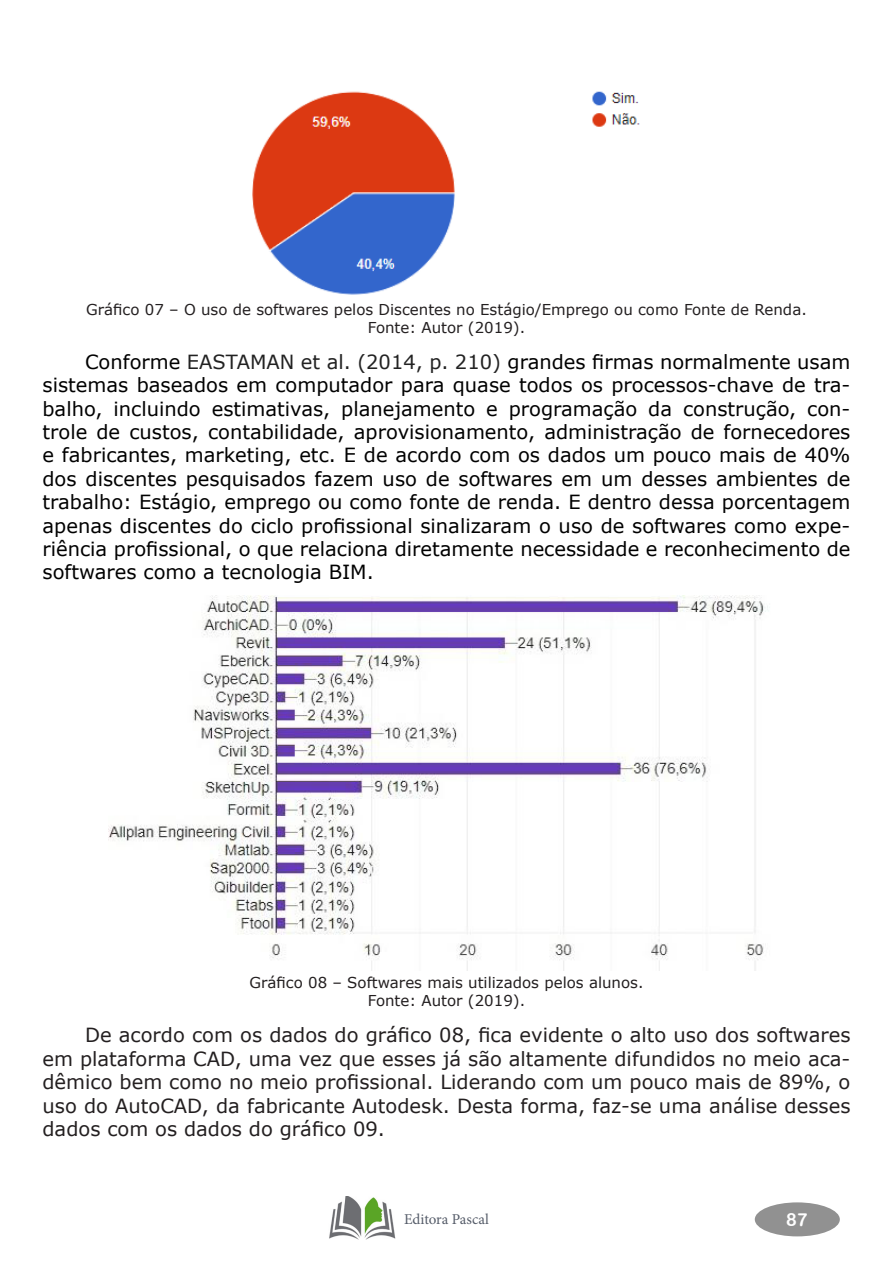
<style>
.page{position:relative;width:893px;height:1263px;background:#fff}
.page>*{position:absolute;margin:0;border:0;box-sizing:border-box;transform-origin:0 0}
.t1{font:19.5px/23.4px "Verdana";color:#000;text-align:justify}
.t2{font:19.5px/23.4px "Verdana";color:#231f20;text-align:justify}
.t3{font:18px "Arial Rounded MT Bold";color:#fff}
.t4{font:15px/18px "Verdana";color:#231f20;text-align:center}
.t5{font:15px "Minion Pro";color:#555c69}
.s1{color:#222}
</style>
<div class="page">
<div style="left:755px;top:1202px;width:85px;height:34px;background:#919191;border-radius:50%"></div>
<img style="left:329px;top:1196px;width:67px;height:43px">
<img style="left:252px;top:91px;width:388px;height:204px">
<img style="left:108px;top:595px;width:660px;height:375px">
<p class="t4" style="left:86px;top:300px;width:722px">Gráfico 07 – O uso de softwares pelos Discentes no Estágio/Emprego ou como Fonte de Renda.<br>Fonte: Autor (2019).</p>
<p class="t1" style="left:43px;top:350px;width:809px;text-indent:43px">Conforme <span class="s1">EASTAMAN et al. (2014, p. 210)</span> grandes firmas normalmente usam sistemas baseados em computador para quase todos os processos-chave de tra&shy;balho, incluindo estimativas, planejamento e programação da construção, con&shy;trole de custos, contabilidade, aprovisionamento, administração de fornecedores e fabricantes, marketing, etc. E de acordo com os dados um pouco mais de 40% dos discentes pesquisados fazem uso de softwares em um desses ambientes de trabalho: Estágio, emprego ou como fonte de renda. E dentro dessa porcentagem apenas discentes do ciclo profissional sinalizaram o uso de softwares como expe&shy;riência profissional, o que relaciona diretamente necessidade e reconhecimento de softwares como a tecnologia BIM.</p>
<p class="t4" style="left:249px;top:974px;width:395px">Gráfico 08 – Softwares mais utilizados pelos alunos.<br>Fonte: Autor (2019).</p>
<p class="t2" style="left:43px;top:1023px;width:809px;text-indent:43px">De acordo com os dados do gráfico 08, fica evidente o alto uso dos softwares em plataforma CAD, uma vez que esses já são altamente difundidos no meio aca&shy;dêmico bem como no meio profissional. Liderando com um pouco mais de 89%, o uso do AutoCAD, da fabricante Autodesk. Desta forma, faz-se uma análise desses dados com os dados do gráfico 09.</p>
<p class="t5" style="left:404px;top:1209px;width:86px">Editora Pascal</p>
<p class="t3" style="left:786px;top:1209px;width:23px">87</p>
</div>
